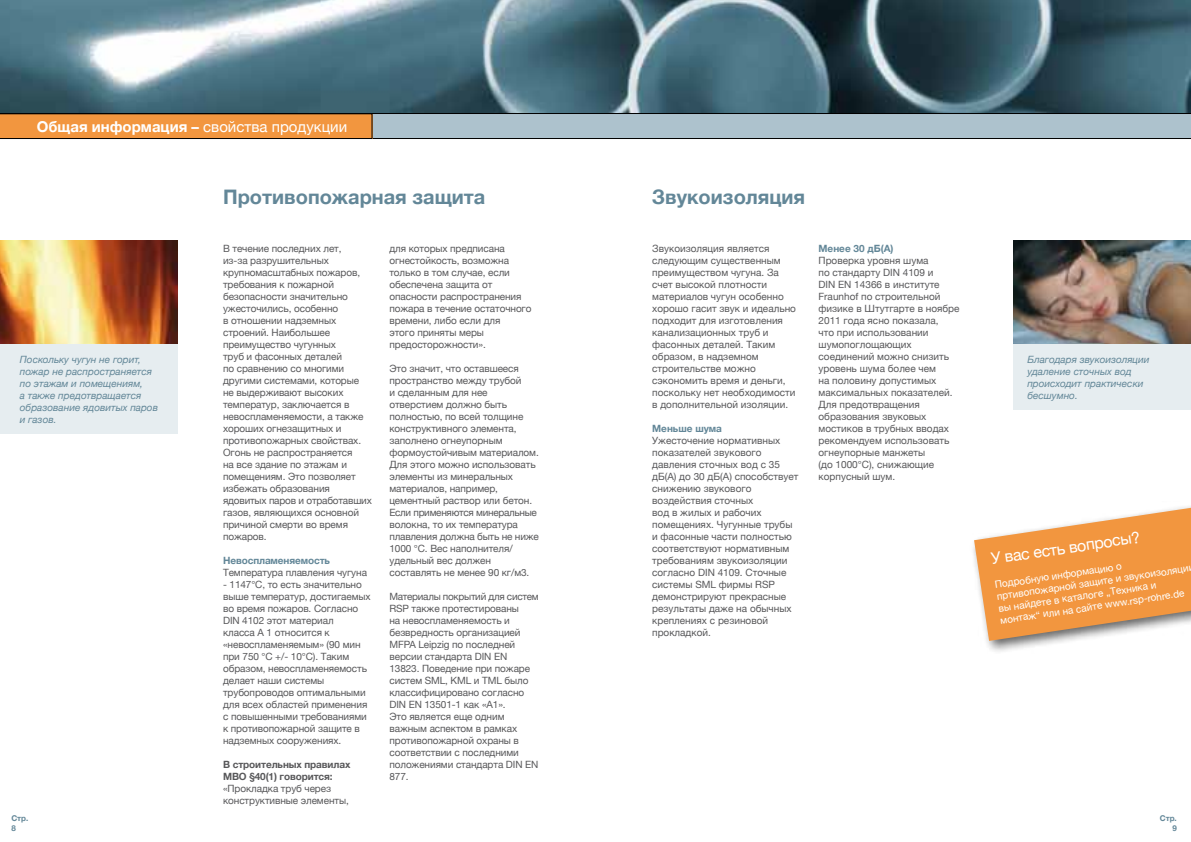
<style>
.page{position:relative;width:1191px;height:842px;background:#fff}
.page>*{position:absolute;margin:0;border:0;box-sizing:border-box;transform-origin:0 0}
.t1{font:700 20px "Helvetica Neue";color:#638798}
.t2{font:16px "Helvetica Neue";color:#fff}
.t3{font:15px "Helvetica Neue";color:#fff}
.t4{font:10px/12px "Helvetica Neue";letter-spacing:-.01em;color:#58585a}
.t5{font:italic 10px/12px "Helvetica Neue";color:#638798}
.t6{font:10px/11.9px "Helvetica Neue";color:#fff}
.t7{font:700 10px "Helvetica Neue";letter-spacing:-.01em;color:#638798}
.t8{font:700 10px/12px "Helvetica Neue";letter-spacing:-.01em;color:#58585a}
.t9{font:700 8px/9.6px "Helvetica Neue";color:#638798;text-align:right}
.s1{font-weight:700}
</style>
<div class="page">
<img style="left:0;top:0;width:1191px;height:113px">
<svg style="left:0;top:113px;width:1191px;height:26px;background:#b2a593"></svg>
<img style="left:0;top:241px;width:178px;height:103px">
<img style="left:1013px;top:241px;width:178px;height:103px">
<div style="left:1013px;top:344px;width:178px;height:66px;background:#e6edf0"></div>
<div style="left:0;top:344px;width:178px;height:90px;background:#e6edf0"></div>
<div style="left:969px;top:502px;width:222px;height:152px;background:#000;opacity:.6"></div>
<svg style="left:974px;top:508px;width:217px;height:133px"></svg>
<h3 class="t3" style="left:37px;top:116px;width:312px"><span class="s1">Общая информация –</span> свойства продукции</h3>
<p class="t5" style="left:20px;top:354px;width:140px">Поскольку чугун не горит, пожар не распространяется по этажам и помещениям,<br>а также предотвращается образование ядовитых паров и газов.</p>
<p class="t9" style="left:11px;top:814px;width:19px;text-align:left">Стр.<br>8</p>
<h1 class="t1" style="left:223px;top:181px;width:264px">Противопожарная защита</h1>
<p class="t4" style="left:223px;top:243px;width:150px">В течение последних лет,<br>из-за разрушительных крупномасштабных пожаров, требования к пожарной безопасности значительно ужесточились, особенно<br>в отношении надземных строений. Наибольшее преимущество чугунных<br>труб и фасонных деталей<br>по сравнению со многими другими системами, которые не выдерживают высоких температур, заключается в невоспламеняемости, а также хороших огнезащитных и противопожарных свойствах.<br>Огонь не распространяется<br>на все здание по этажам и помещениям. Это позволяет избежать образования ядовитых паров и отработавших газов, являющихся основной причиной смерти во время пожаров.</p>
<p class="t7" style="left:223px;top:553px;width:108px">Невоспламеняемость</p>
<p class="t4" style="left:223px;top:567px;width:145px">Температура плавления чугуна</p>
<p class="t4" style="left:223px;top:579px;width:149px">- 1147°C, то есть значительно выше температур, достигаемых во время пожаров. Согласно<br>DIN 4102 этот материал<br>класса A 1 относится к «невоспламеняемым» (90 мин при 750 °C +/- 10°C). Таким образом, невоспламеняемость делает наши системы трубопроводов оптимальными для всех областей применения с повышенными требованиями к противопожарной защите в надземных сооружениях.</p>
<p class="t8" style="left:223px;top:759px;width:129px">В строительных правилах<br>MBO §40(1) говорится:</p>
<p class="t4" style="left:223px;top:783px;width:127px">«Прокладка труб через конструктивные элементы,</p>
<p class="t4" style="left:389px;top:243px;width:144px">для которых предписана огнестойкость, возможна только в том случае, если обеспечена защита от опасности распространения пожара в течение остаточного времени, либо если для<br>этого приняты меры предосторожности».</p>
<p class="t4" style="left:389px;top:363px;width:151px">Это значит, что оставшееся пространство между трубой<br>и сделанным для нее отверстием должно быть полностью, по всей толщине конструктивного элемента, заполнено огнеупорным формоустойчивым материалом.<br>Для этого можно использовать элементы из минеральных материалов, например, цементный раствор или бетон.<br>Если применяются минеральные волокна, то их температура плавления должна быть не ниже<br>1000 °C. Вес наполнителя/ удельный вес должен составлять не менее 90 кг/м3.</p>
<p class="t4" style="left:389px;top:591px;width:151px">Материалы покрытий для систем<br>RSP также протестированы<br>на невоспламеняемость и безвредность организацией<br>MFPA Leipzig по последней версии стандарта DIN EN<br>13823. Поведение при пожаре систем SML, KML и TML было классифицировано согласно<br>DIN EN 13501-1 как «A1».<br>Это является еще одним важным аспектом в рамках противопожарной охраны в соответствии с последними положениями стандарта DIN EN<br>877.</p>
<h1 class="t1" style="left:652px;top:181px;width:154px">Звукоизоляция</h1>
<p class="t4" style="left:652px;top:243px;width:145px">Звукоизоляция является следующим существенным преимуществом чугуна. За счет высокой плотности материалов чугун особенно хорошо гасит звук и идеально подходит для изготовления канализационных труб и фасонных деталей. Таким образом, в надземном строительстве можно сэкономить время и деньги, поскольку нет необходимости в дополнительной изоляции.</p>
<p class="t7" style="left:652px;top:421px;width:71px">Меньше шума</p>
<p class="t4" style="left:652px;top:435px;width:148px">Ужесточение нормативных показателей звукового давления сточных вод с 35 дБ(A) до 30 дБ(A) способствует снижению звукового воздействия сточных<br>вод в жилых и рабочих помещениях. Чугунные трубы и фасонные части полностью соответствуют нормативным требованиям звукоизоляции согласно DIN 4109. Сточные системы SML фирмы RSP демонстрируют прекрасные результаты даже на обычных креплениях с резиновой прокладкой.</p>
<p class="t7" style="left:818px;top:241px;width:76px">Менее 30 дБ(A)</p>
<p class="t4" style="left:818px;top:255px;width:142px">Проверка уровня шума<br>по стандарту DIN 4109 и<br>DIN EN 14366 в институте<br>Fraunhof по строительной физике в Штутгарте в ноябре<br>2011 года ясно показала,<br>что при использовании шумопоглощающих соединений можно снизить уровень шума более чем<br>на половину допустимых максимальных показателей.<br>Для предотвращения образования звуковых мостиков в трубных вводах рекомендуем использовать огнеупорные манжеты<br>(до 1000°C), снижающие корпусный шум.</p>
<p class="t5" style="left:1027px;top:354px;width:124px">Благодаря звукоизоляции удаление сточных вод происходит практически бесшумно.</p>
<h2 class="t2" style="left:989px;top:547px;width:152px;rotate:-8deg">У вас есть вопросы?</h2>
<p class="t6" style="left:994px;top:579px;width:195px;rotate:-8deg">Подробную информацию о пртивопожарной защите и звукоизоляци вы найдете в каталоге „Техника и монтаж“ или на сайте www.rsp-rohre.de</p>
<p class="t9" style="left:1159px;top:814px;width:19px">Стр.<br>9</p>
</div>
